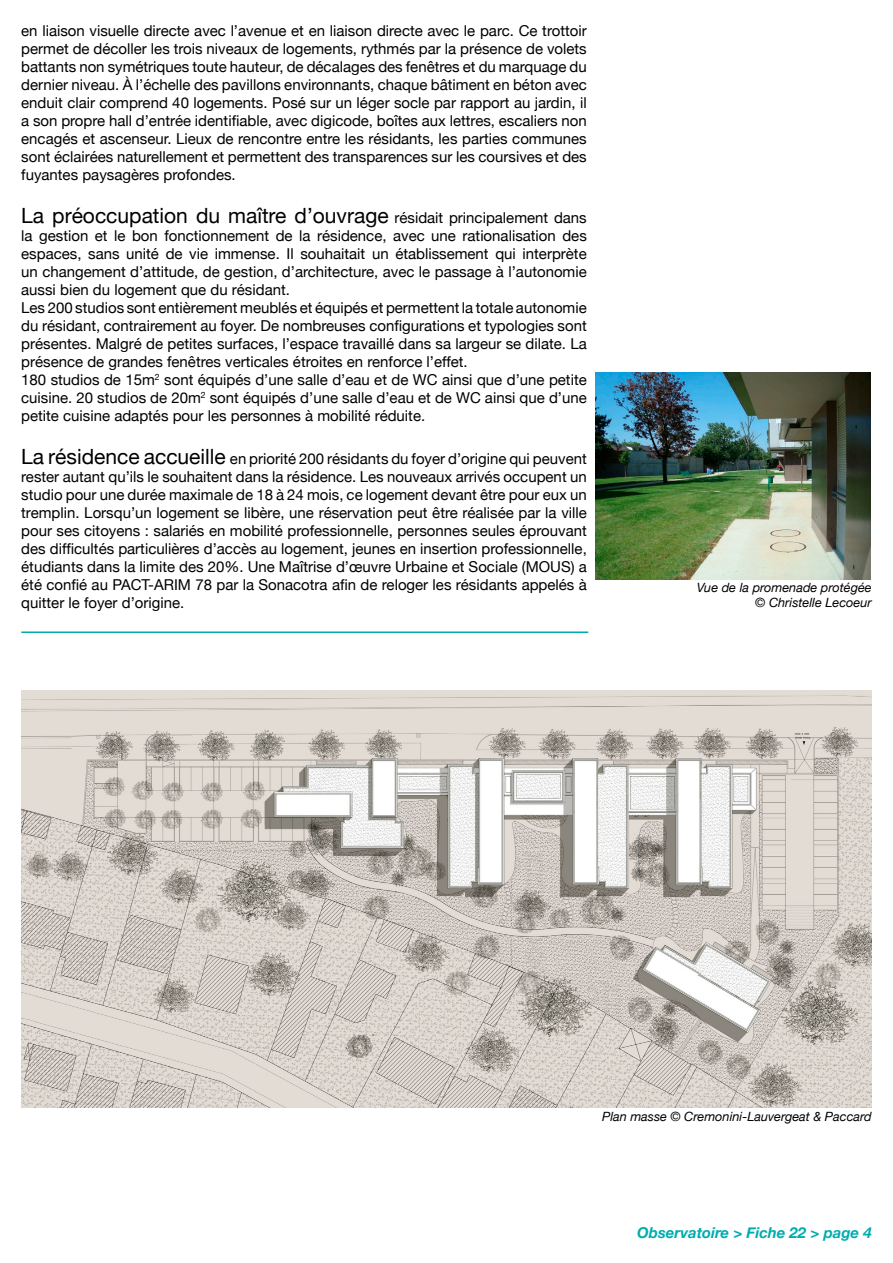
<style>
.page{position:relative;width:893px;height:1263px;background:#fff}
.page>*{position:absolute;margin:0;border:0;box-sizing:border-box;transform-origin:0 0}
.Corps_de_texte{font:21px "Helvetica Neue";color:#000}
.Corps_de_texte-2{font:15px/18px "Helvetica Neue";color:#000;text-align:justify}
.t1{font:italic 700 15px "Helvetica Neue";color:#00adae}
.t2{font:italic 12.75px "Helvetica Neue";color:#000}
.s1{font-size:15px}
.s2{font-size:21px}
</style>
<div class="page">
<hr style="left:21px;top:631px;width:567px;height:2px;background:#00adae">
<img style="left:21px;top:691px;width:851px;height:416px">
<img style="left:595px;top:373px;width:276px;height:206px">
<p class="Corps_de_texte-2" style="left:21px;top:21px;width:567px">en liaison visuelle directe avec l’avenue et en liaison directe avec le parc. Ce trottoir permet de décoller les trois niveaux de logements, rythmés par la présence de volets battants non symétriques toute hauteur, de décalages des fenêtres et du marquage du dernier niveau. À l’échelle des pavillons environnants, chaque bâtiment en béton avec enduit clair comprend 40 logements. Posé sur un léger socle par rapport au jardin, il a son propre hall d’entrée identifiable, avec digicode, boîtes aux lettres, escaliers non encagés et ascenseur. Lieux de rencontre entre les résidants, les parties communes sont éclairées naturellement et permettent des transparences sur les coursives et des fuyantes paysagères profondes.</p>
<p class="Corps_de_texte" style="left:21px;top:203px;width:567px">La préoccupation du maître d’ouvrage <span class="s1">résidait principalement dans</span></p>
<p class="Corps_de_texte-2" style="left:21px;top:226px;width:567px">la gestion et le bon fonctionnement de la résidence, avec une rationalisation des espaces, sans unité de vie immense. Il souhaitait un établissement qui interprète un changement d’attitude, de gestion, d’architecture, avec le passage à l’autonomie aussi bien du logement que du résidant.</p>
<p class="Corps_de_texte-2" style="left:21px;top:298px;width:567px">Les 200 studios sont entièrement meublés et équipés et permettent la totale autonomie du résidant, contrairement au foyer. De nombreuses configurations et typologies sont présentes. Malgré de petites surfaces, l’espace travaillé dans sa largeur se dilate. La présence de grandes fenêtres verticales étroites en renforce l’effet.</p>
<p class="Corps_de_texte-2" style="left:21px;top:370px;width:567px">180 studios de 15m<sup>2</sup> sont équipés d’une salle d’eau et de WC ainsi que d’une petite cuisine. 20 studios de 20m<sup>2</sup> sont équipés d’une salle d’eau et de WC ainsi que d’une petite cuisine adaptés pour les personnes à mobilité réduite.</p>
<p class="Corps_de_texte-2" style="left:21px;top:449px;width:567px"><span class="s2">La résidence accueille</span> en priorité 200 résidants du foyer d’origine qui peuvent rester autant qu’ils le souhaitent dans la résidence. Les nouveaux arrivés occupent un studio pour une durée maximale de 18 à 24 mois, ce logement devant être pour eux un tremplin. Lorsqu’un logement se libère, une réservation peut être réalisée par la ville pour ses citoyens : salariés en mobilité professionnelle, personnes seules éprouvant des difficultés particulières d’accès au logement, jeunes en insertion professionnelle, étudiants dans la limite des 20%. Une Maîtrise d’œuvre Urbaine et Sociale (MOUS) a été confié au PACT-ARIM 78 par la Sonacotra afin de reloger les résidants appelés à quitter le foyer d’origine.</p>
<p class="t2" style="left:697px;top:580px;width:176px">Vue de la promenade protégée</p>
<p class="t2" style="left:755px;top:595px;width:118px">© Christelle Lecoeur</p>
<p class="t2" style="left:602px;top:1109px;width:271px">Plan masse © Cremonini-Lauvergeat &amp; Paccard</p>
<p class="t1" style="left:637px;top:1224px;width:236px">Observatoire &gt; Fiche 22 &gt; page 4</p>
</div>
